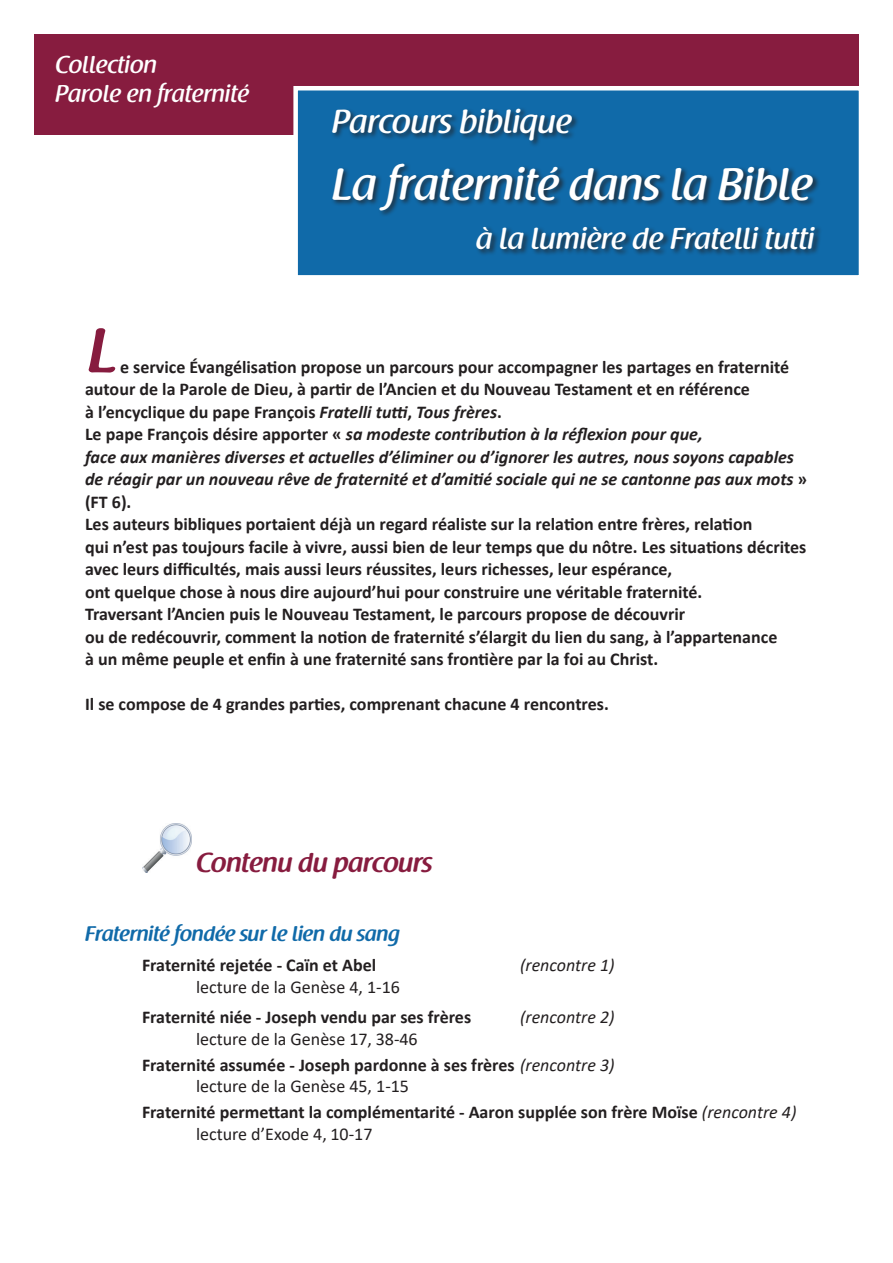
<style>
.page{position:relative;width:893px;height:1263px;background:#fff}
.page>*{position:absolute;margin:0;border:0;box-sizing:border-box;transform-origin:0 0}
.t1{font:600 63px "Raspoutine";color:#871c3f}
.t2{font:500 45px "Raspoutine";color:#fff}
.t3{font:500 33px "Raspoutine";color:#fff}
.t4{font:500 30px "Raspoutine";color:#fff}
.t5{font:600 27px "Raspoutine";color:#871c3f}
.t6{font:500 24px "Raspoutine";color:#fff}
.t7{font:600 21px "Raspoutine";color:#106aa9}
.t8{font:700 18px/22.5px "Calibri";color:#231f20}
.t9{font:italic 700 18px/22.5px "Calibri";color:#231f20}
.t10{font:18px "Calibri";color:#231f20}
.t11{font:italic 18px "Calibri";color:#231f20}
.s1{font-style:italic}
.s2{font-style:normal}
.s3{font-weight:400;font-style:italic}
.s4{font-weight:400}
</style>
<div class="page">
<div style="left:34px;top:34px;width:825px;height:101px;background:#871c3f"></div>
<div style="left:293px;top:86px;width:570px;height:194px;background:#106aa9;border:4px solid #fff"></div>
<div style="left:331px;top:107px;width:491px;height:149px;background:#231f20;opacity:.75"></div>
<img style="left:142px;top:823px;width:50px;height:49px">
<p class="t6" style="left:55px;top:51px;width:103px">Collection</p>
<p class="t6" style="left:55px;top:80px;width:195px">Parole en fraternité</p>
<p class="t3" style="left:332px;top:103px;width:241px">Parcours biblique</p>
<p class="t2" style="left:332px;top:159px;width:482px">La fraternité dans la Bible</p>
<p class="t4" style="left:476px;top:221px;width:340px">à la lumière de Fratelli tutti</p>
<p class="t1" style="left:88px;top:315px;width:30px">L</p>
<p class="t8" style="left:85px;top:355px;width:706px;text-indent:35px">e service Évangélisation propose un parcours pour accompagner les partages en fraternité autour de la Parole de Dieu, à partir de l’Ancien et du Nouveau Testament et en référence<br>à l’encyclique du pape François <span class="s1">Fratelli tutti</span>, <span class="s1">Tous frères</span>.</p>
<p class="t9" style="left:85px;top:422px;width:723px"><span class="s2">Le pape François désire apporter «</span> sa modeste contribution à la réflexion pour que,<br>face aux manières diverses et actuelles d’éliminer ou d’ignorer les autres, nous soyons capables de réagir par un nouveau rêve de fraternité et d’amitié sociale qui ne se cantonne pas aux mots <span class="s2">» (FT 6).</span></p>
<p class="t8" style="left:85px;top:513px;width:669px">Les auteurs bibliques portaient déjà un regard réaliste sur la relation entre frères, relation</p>
<p class="t8" style="left:85px;top:535px;width:723px">qui n’est pas toujours facile à vivre, aussi bien de leur temps que du nôtre. Les situations décrites avec leurs difficultés, mais aussi leurs réussites, leurs richesses, leur espérance,</p>
<p class="t8" style="left:85px;top:580px;width:619px">ont quelque chose à nous dire aujourd’hui pour construire une véritable fraternité.</p>
<p class="t8" style="left:85px;top:603px;width:602px">Traversant l’Ancien puis le Nouveau Testament, le parcours propose de découvrir</p>
<p class="t8" style="left:85px;top:625px;width:694px">ou de redécouvrir, comment la notion de fraternité s’élargit du lien du sang, à l’appartenance</p>
<p class="t8" style="left:85px;top:648px;width:575px">à un même peuple et enfin à une fraternité sans frontière par la foi au Christ.</p>
<p class="t8" style="left:85px;top:693px;width:525px">Il se compose de 4 grandes parties, comprenant chacune 4 rencontres.</p>
<p class="t5" style="left:196px;top:848px;width:238px">Contenu du parcours</p>
<p class="t7" style="left:85px;top:922px;width:316px">Fraternité fondée sur le lien du sang</p>
<p class="t8" style="left:142px;top:954px;width:236px">Fraternité rejetée - Caïn et Abel</p>
<p class="t11" style="left:520px;top:953px;width:96px">(rencontre 1)</p>
<p class="t10" style="left:196px;top:974px;width:205px">lecture de la Genèse 4, 1-16</p>
<p class="t8" style="left:142px;top:1006px;width:331px">Fraternité niée - Joseph vendu par ses frères</p>
<p class="t11" style="left:520px;top:1005px;width:96px">(rencontre 2)</p>
<p class="t10" style="left:196px;top:1026px;width:223px">lecture de la Genèse 17, 38-46</p>
<p class="t8" style="left:196px;top:1053px;width:420px;line-height:21.6px;text-indent:-54px">Fraternité assumée - Joseph pardonne à ses frères <span class="s3">(rencontre 3) </span><span class="s4">lecture de la Genèse 45, 1-15</span></p>
<p class="t8" style="left:142px;top:1100px;width:656px">Fraternité permettant la complémentarité - Aaron supplée son frère Moïse <span class="s3">(rencontre 4)</span></p>
<p class="t10" style="left:196px;top:1121px;width:178px">lecture d’Exode 4, 10-17</p>
</div>
